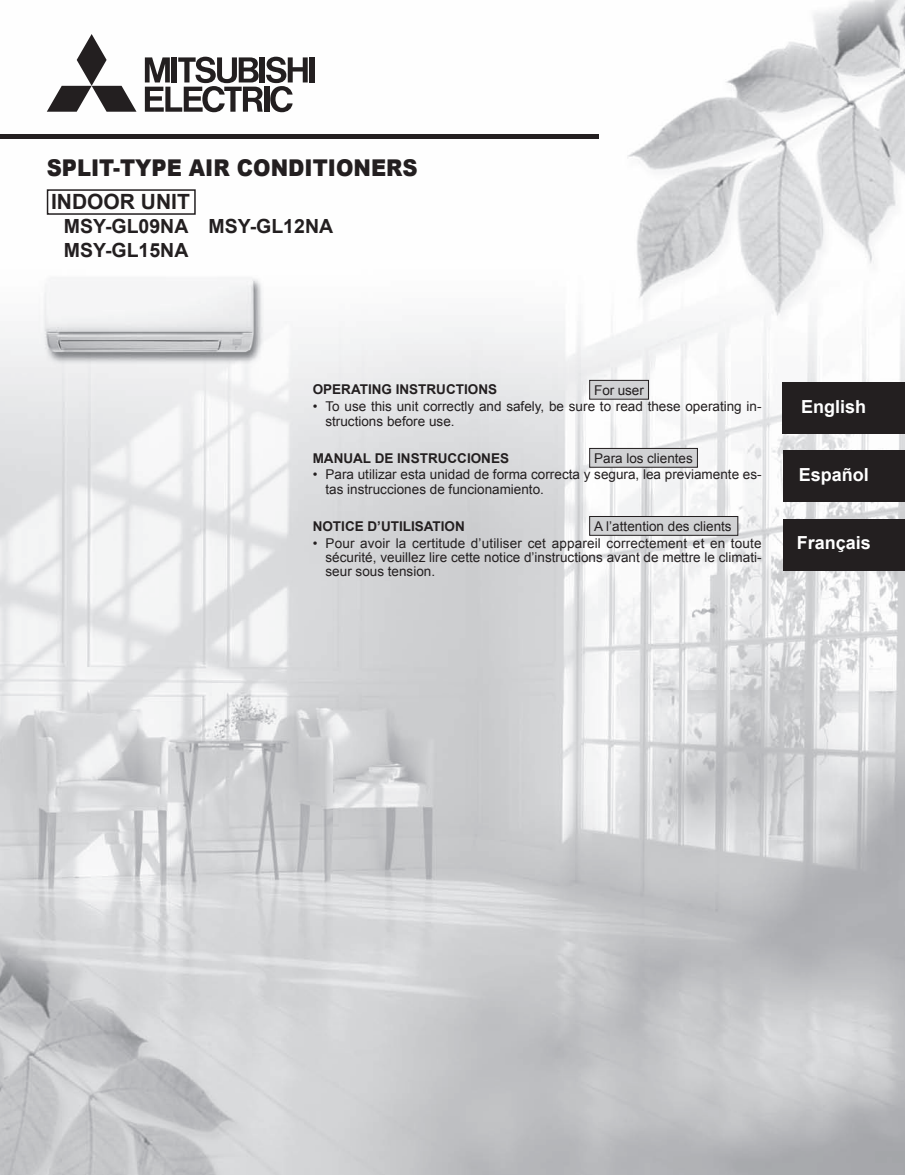
<style>
.page{position:relative;width:905px;height:1175px;background:#fff}
.page>*{position:absolute;margin:0;border:0;box-sizing:border-box;transform-origin:0 0}
.t1{font:900 23.1px "Arial";color:#231f20;scale:.91 1}
.t2{font:700 21px "Arial";color:#231f20}
.t3{font:700 19.5px/24px "Arial";color:#231f20}
.t4{font:700 18px "Arial";color:#fff}
.t5{font:13.5px/14.2px "Arial";color:#231f20}
.t6{font:700 13.5px "Arial";color:#231f20}
</style>
<div class="page">
<img style="left:0;top:0;width:904px;height:1174px">
<div style="left:782px;top:451px;width:122px;height:51px;background:#231f20"></div>
<div style="left:782px;top:519px;width:122px;height:51px;background:#231f20"></div>
<div style="left:782px;top:383px;width:122px;height:51px;background:#231f20"></div>
<div style="left:589px;top:380px;width:59px;height:19px;background:#d1d2d4"></div>
<div style="left:589px;top:380px;width:59px;height:19px;border:1px solid #231f20"></div>
<div style="left:589px;top:448px;width:108px;height:19px;background:#d1d2d4"></div>
<div style="left:589px;top:448px;width:108px;height:19px;border:1px solid #231f20"></div>
<div style="left:589px;top:516px;width:148px;height:19px;background:#d1d2d4"></div>
<div style="left:589px;top:516px;width:149px;height:19px;border:1px solid #231f20"></div>
<div style="left:47px;top:189px;width:149px;height:26px;border:2px solid #231f20"></div>
<svg style="left:47px;top:34px;width:89px;height:78px"></svg>
<div style="left:310px;top:57px;width:5px;height:25px;background:#231f20"></div>
<svg style="left:145px;top:57px;width:163px;height:55px"></svg>
<hr style="left:0;top:134px;width:598px;height:4px;background:#231f20">
<h1 class="t1" style="left:47px;top:151px;width:409px">SPLIT-TYPE AIR CONDITIONERS</h1>
<h2 class="t2" style="left:51px;top:188px;width:140px">INDOOR UNIT</h2>
<h3 class="t3" style="left:64px;top:215px;width:271px">MSY-GL09NA MSY-GL12NA<br>MSY-GL15NA</h3>
<p class="t6" style="left:313px;top:381px;width:186px">OPERATING INSTRUCTIONS</p>
<p class="t5" style="left:594px;top:383px;width:51px">For user</p>
<p class="t5" style="left:325px;top:399px;width:437px;text-indent:-13px">• To use this unit correctly and safely, be sure to read these operating in&shy;structions before use.</p>
<p class="t6" style="left:312px;top:449px;width:198px">MANUAL DE INSTRUCCIONES</p>
<p class="t5" style="left:594px;top:451px;width:100px">Para los clientes</p>
<p class="t5" style="left:325px;top:467px;width:437px;text-indent:-13px">• Para utilizar esta unidad de forma correcta y segura, lea previamente es&shy;tas instrucciones de funcionamiento.</p>
<p class="t6" style="left:313px;top:517px;width:153px">NOTICE D’UTILISATION</p>
<p class="t5" style="left:594px;top:519px;width:139px">A l’attention des clients</p>
<p class="t5" style="left:325px;top:535px;width:437px;text-align:justify;text-indent:-13px">• Pour avoir la certitude d’utiliser cet appareil correctement et en toute sécurité, veuillez lire cette notice d’instructions avant de mettre le climati&shy;seur sous tension.</p>
<h3 class="t4" style="left:801px;top:395px;width:67px">English</h3>
<h3 class="t4" style="left:798px;top:463px;width:72px">Español</h3>
<h3 class="t4" style="left:796px;top:531px;width:76px">Français</h3>
</div>
